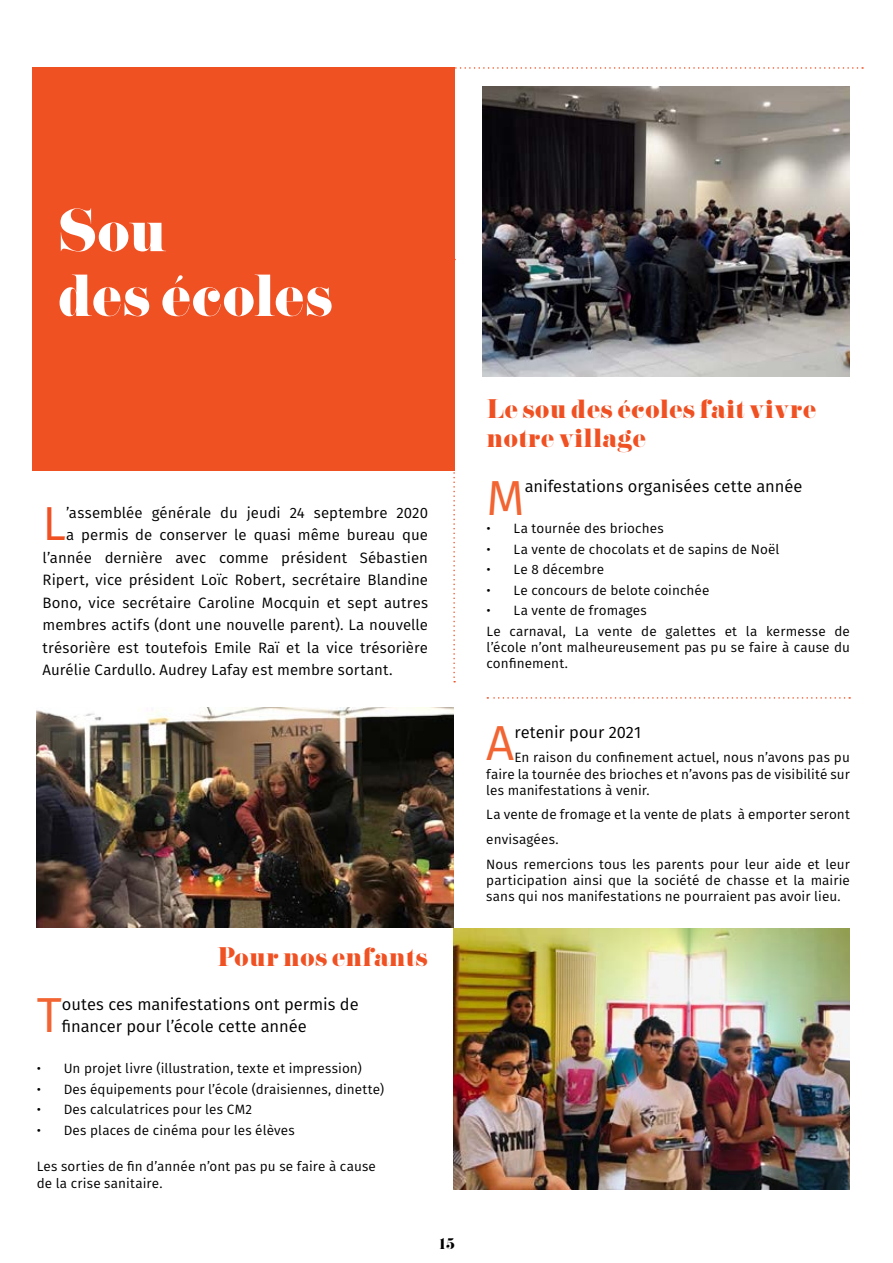
<style>
.page{position:relative;width:893px;height:1263px;background:#fff}
.page>*{position:absolute;margin:0;border:0;box-sizing:border-box;transform-origin:0 0}
.t1{font:54px/64.8px "Pistilli";letter-spacing:-.01em;color:#fff}
.t2{font:49.2px "Fira Sans";color:#f26431}
.t3{font:47.7px "Fira Sans";color:#f05123}
.t4{font:24px/28.8px "Pistilli";color:#f05123}
.t5{font:16.5px/22.5px "Fira Sans";color:#000}
.t6{font:15px "Fira Sans";letter-spacing:.005em;color:#000}
.t7{font:15px "Pistilli";color:#000}
.t8{font:13.5px/16.2px "Fira Sans";letter-spacing:.01em;color:#000}
</style>
<div class="page">
<svg style="left:453px;top:472px;width:2px;height:210px"></svg>
<div style="left:32px;top:67px;width:423px;height:404px;background:#f05123"></div>
<img style="left:453px;top:928px;width:397px;height:261px">
<svg style="left:487px;top:697px;width:363px;height:2px"></svg>
<img style="left:37px;top:708px;width:416px;height:219px">
<img style="left:483px;top:87px;width:367px;height:290px">
<svg style="left:455px;top:67px;width:408px;height:2px"></svg>
<h1 class="t1" style="left:57px;top:197px;width:277px">Sou<br>des écoles</h1>
<h3 class="t3" style="left:43px;top:488px;width:25px">L</h3>
<p class="t6" style="left:66px;top:501px;width:363px">’assemblée générale du jeudi 24 septembre 2020</p>
<p class="t6" style="left:66px;top:524px;width:363px">a permis de conserver le quasi même bureau que</p>
<p class="t6" style="left:43px;top:546px;width:387px">l’année dernière avec comme président Sébastien</p>
<p class="t6" style="left:43px;top:569px;width:387px">Ripert, vice président Loïc Robert, secrétaire Blandine</p>
<p class="t6" style="left:43px;top:591px;width:387px">Bono, vice secrétaire Caroline Mocquin et sept autres</p>
<p class="t6" style="left:43px;top:614px;width:387px">membres actifs (dont une nouvelle parent). La nouvelle</p>
<p class="t6" style="left:43px;top:636px;width:387px">trésorière est toutefois Emile Raï et la vice trésorière</p>
<p class="t6" style="left:43px;top:659px;width:352px">Aurélie Cardullo. Audrey Lafay est membre sortant.</p>
<h3 class="t4" style="left:217px;top:942px;width:212px">Pour nos enfants</h3>
<h2 class="t2" style="left:37px;top:979px;width:27px">T</h2>
<p class="t5" style="left:62px;top:992px;width:298px">outes ces manifestations ont permis de financer pour l’école cette année</p>
<p class="t8" style="left:37px;top:1060px;width:327px">• Un projet livre (illustration, texte et impression)</p>
<p class="t8" style="left:37px;top:1081px;width:349px">• Des équipements pour l’école (draisiennes, dinette)</p>
<p class="t8" style="left:37px;top:1101px;width:217px">• Des calculatrices pour les CM2</p>
<p class="t8" style="left:37px;top:1121px;width:260px">• Des places de cinéma pour les élèves</p>
<p class="t8" style="left:37px;top:1158px;width:341px">Les sorties de fin d’année n’ont pas pu se faire à cause de la crise sanitaire.</p>
<p class="t7" style="left:438px;top:1234px;width:19px">15</p>
<h3 class="t4" style="left:487px;top:394px;width:331px">Le sou des écoles fait vivre notre village</h3>
<h2 class="t2" style="left:487px;top:461px;width:40px">M</h2>
<p class="t5" style="left:525px;top:475px;width:279px">anifestations organisées cette année</p>
<p class="t8" style="left:487px;top:520px;width:179px">• La tournée des brioches</p>
<p class="t8" style="left:487px;top:541px;width:294px">• La vente de chocolats et de sapins de Noël</p>
<p class="t8" style="left:487px;top:561px;width:119px">• Le 8 décembre</p>
<p class="t8" style="left:487px;top:582px;width:224px">• Le concours de belote coinchée</p>
<p class="t8" style="left:487px;top:600px;width:365px;line-height:20.4px">• La vente de fromages<br>Le carnaval, La vente de galettes et la kermesse de</p>
<p class="t8" style="left:487px;top:639px;width:365px">l’école n’ont malheureusement pas pu se faire à cause du confinement.</p>
<h2 class="t2" style="left:486px;top:706px;width:30px">A</h2>
<p class="t5" style="left:514px;top:720px;width:128px">retenir pour 2021</p>
<p class="t8" style="left:486px;top:749px;width:365px;text-align:justify;text-indent:28px">En raison du confinement actuel, nous n’avons pas pu faire la tournée des brioches et n’avons pas de visibilité sur les manifestations à venir.</p>
<p class="t8" style="left:486px;top:802px;width:365px;line-height:24.8px">La vente de fromage et la vente de plats à emporter seront envisagées.<br>Nous remercions tous les parents pour leur aide et leur</p>
<p class="t8" style="left:486px;top:872px;width:365px">participation ainsi que la société de chasse et la mairie sans qui nos manifestations ne pourraient pas avoir lieu.</p>
</div>
